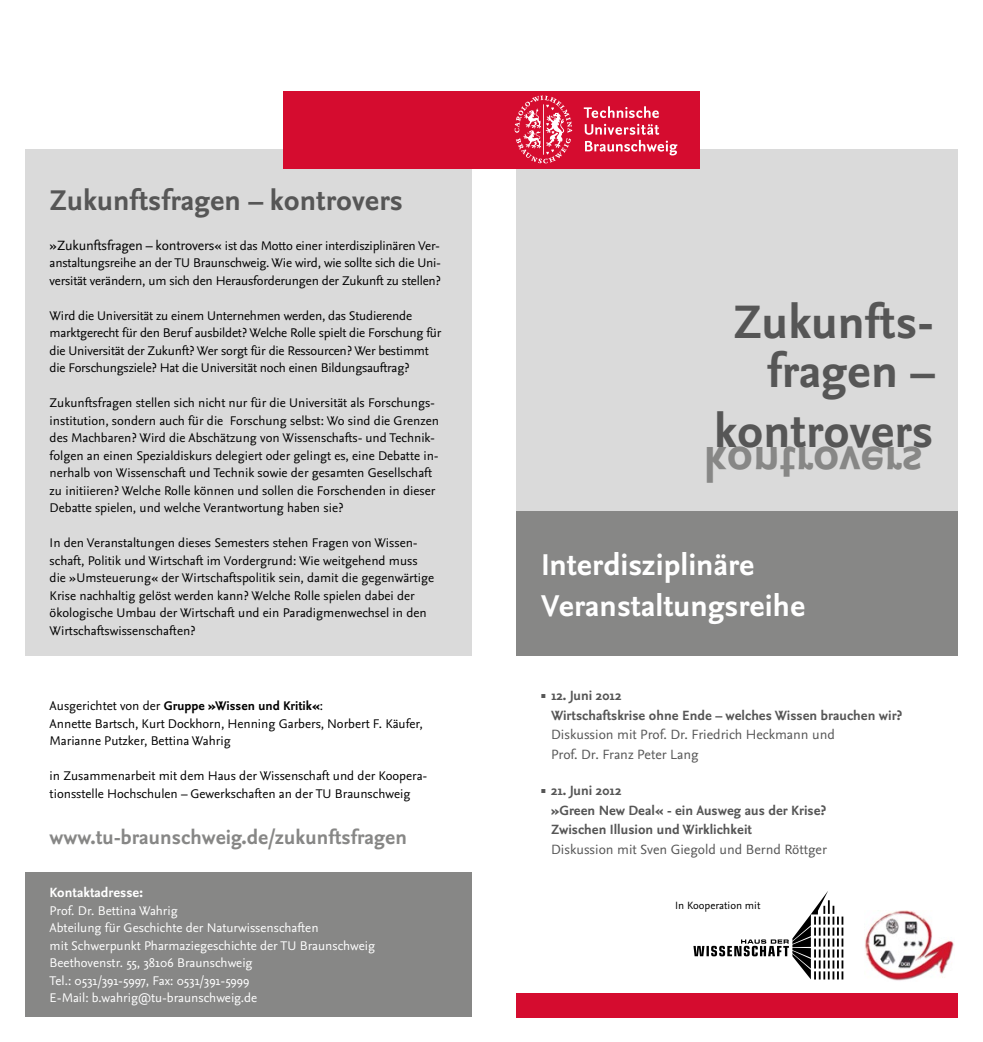
<style>
.page{position:relative;width:983px;height:1042px;background:#fff}
.page>*{position:absolute;margin:0;border:0;box-sizing:border-box;transform-origin:0 0}
.t1{font:700 49px/49px "Nexus Sans Pro";color:#565656;text-align:right}
.t2{font:700 31.5px/40.9px "Nexus Sans Pro";color:#fff}
.t3{font:700 29.75px "Nexus Sans Pro";color:#565656}
.t4{font:700 21px "Nexus Sans Pro";color:#878786}
.t5{font:700 14px/19.6px "Nexus Sans Pro";color:#565656}
.t6{font:14px/19.6px "Nexus Sans Pro";color:#565656}
.t7{font:700 14px "Nexus Sans Pro";color:#fff}
.t8{font:13.12px/17.5px "Nexus Sans Pro";color:#000}
.t9{font:13.12px/17.5px "Nexus Sans Pro";color:#fff}
.t10{font:11.03px "Nexus Sans Pro";color:#000}
.s1{font-size:14px}
.s2{font-weight:700}
.s3{font-weight:400;font-size:8.75px}
</style>
<div class="page">
<div style="left:25px;top:872px;width:446px;height:145px;background:#878786"></div>
<div style="left:516px;top:510px;width:441px;height:145px;background:#878786"></div>
<div style="left:25px;top:149px;width:446px;height:506px;background:#dadada"></div>
<div style="left:516px;top:149px;width:441px;height:361px;background:#dadada"></div>
<div style="left:283px;top:91px;width:208px;height:77px;background:#d50c2f"></div>
<div style="left:491px;top:91px;width:208px;height:77px;background:#d50c2f"></div>
<svg style="left:514px;top:96px;width:58px;height:67px"></svg>
<svg style="left:583px;top:106px;width:75px;height:12px"></svg>
<svg style="left:584px;top:124px;width:93px;height:31px"></svg>
<div style="left:516px;top:993px;width:441px;height:24px;background:#d50c2f"></div>
<svg style="left:693px;top:891px;width:150px;height:88px"></svg>
<img style="left:865px;top:910px;width:88px;height:71px">
<h3 class="t3" style="left:50px;top:178px;width:355px">Zukunftsfragen – kontrovers</h3>
<p class="t8" style="left:50px;top:236px;width:393px;text-align:justify"><span class="s1">»Zukunftsfragen – kontrovers«</span> ist das Motto einer interdisziplinären Ver&shy;anstaltungsreihe an der TU Braunschweig. Wie wird, wie sollte sich die Uni&shy;versität verändern, um sich den Herausforderungen der Zukunft zu stellen?</p>
<p class="t8" style="left:50px;top:306px;width:393px">Wird die Universität zu einem Unternehmen werden, das Studierende marktgerecht für den Beruf ausbildet? Welche Rolle spielt die Forschung für die Universität der Zukunft? Wer sorgt für die Ressourcen? Wer bestimmt die Forschungsziele? Hat die Universität noch einen Bildungsauftrag?</p>
<p class="t8" style="left:50px;top:393px;width:391px">Zukunftsfragen stellen sich nicht nur für die Universität als Forschungs&shy;institution, sondern auch für die Forschung selbst: Wo sind die Grenzen des Machbaren? Wird die Abschätzung von Wissenschafts- und Technik&shy;folgen an einen Spezialdiskurs delegiert oder gelingt es, eine Debatte in&shy;nerhalb von Wissenschaft und Technik sowie der gesamten Gesellschaft zu initiieren? Welche Rolle können und sollen die Forschenden in dieser Debatte spielen, und welche Verantwortung haben sie?</p>
<p class="t8" style="left:50px;top:533px;width:386px">In den Veranstaltungen dieses Semesters stehen Fragen von Wissen&shy;schaft, Politik und Wirtschaft im Vordergrund: Wie weitgehend muss die »Umsteuerung« der Wirtschaftspolitik sein, damit die gegenwärtige Krise nachhaltig gelöst werden kann? Welche Rolle spielen dabei der ökologische Umbau der Wirtschaft und ein Paradigmenwechsel in den Wirtschaftswissenschaften?</p>
<p class="t8" style="left:50px;top:696px;width:374px">Ausgerichtet von der <span class="s2">Gruppe »Wissen und Kritik«</span>:<br>Annette Bartsch, Kurt Dockhorn, Henning Garbers, Norbert F. Käufer,<br>Marianne Putzker, Bettina Wahrig</p>
<p class="t8" style="left:50px;top:766px;width:379px">in Zusammenarbeit mit dem Haus der Wissenschaft und der Koopera&shy;tionsstelle Hochschulen – Gewerkschaften an der TU Braunschweig</p>
<h3 class="t4" style="left:50px;top:821px;width:359px">www.tu-braunschweig.de/zukunftsfragen</h3>
<p class="t7" style="left:50px;top:882px;width:95px">Kontaktadresse:</p>
<p class="t9" style="left:50px;top:901px;width:327px">Prof. Dr. Bettina Wahrig<br>Abteilung für Geschichte der Naturwissenschaften<br>mit Schwerpunkt Pharmaziegeschichte der TU Braunschweig Beethovenstr. 55, 38106 Braunschweig<br>Tel.: 0531/391-5997, Fax: 0531/391-5999<br>E-Mail: b.wahrig@tu-braunschweig.de</p>
<h1 class="t1" style="left:733px;top:295px;width:203px">Zukunfts&shy;fragen –</h1>
<h1 class="t1" style="left:713px;top:404px;width:221px">kontrovers</h1>
<h2 class="t2" style="left:541px;top:542px;width:266px">Interdisziplinäre<br>Veranstaltungsreihe</h2>
<p class="t5" style="left:551px;top:685px;width:352px;text-indent:-10px"><span class="s3">▪</span> 12. Juni 2012<br>Wirtschaftskrise ohne Ende – welches Wissen brauchen wir?</p>
<p class="t6" style="left:551px;top:724px;width:285px">Diskussion mit Prof. Dr. Friedrich Heckmann und<br>Prof. Dr. Franz Peter Lang</p>
<p class="t5" style="left:551px;top:780px;width:276px;text-indent:-10px"><span class="s3">▪</span> 21. Juni 2012<br>»Green New Deal« - ein Ausweg aus der Krise?<br>Zwischen Illusion und Wirklichkeit</p>
<p class="t6" style="left:551px;top:839px;width:277px">Diskussion mit Sven Giegold und Bernd Röttger</p>
<p class="t10" style="left:675px;top:897px;width:87px">In Kooperation mit</p>
</div>
